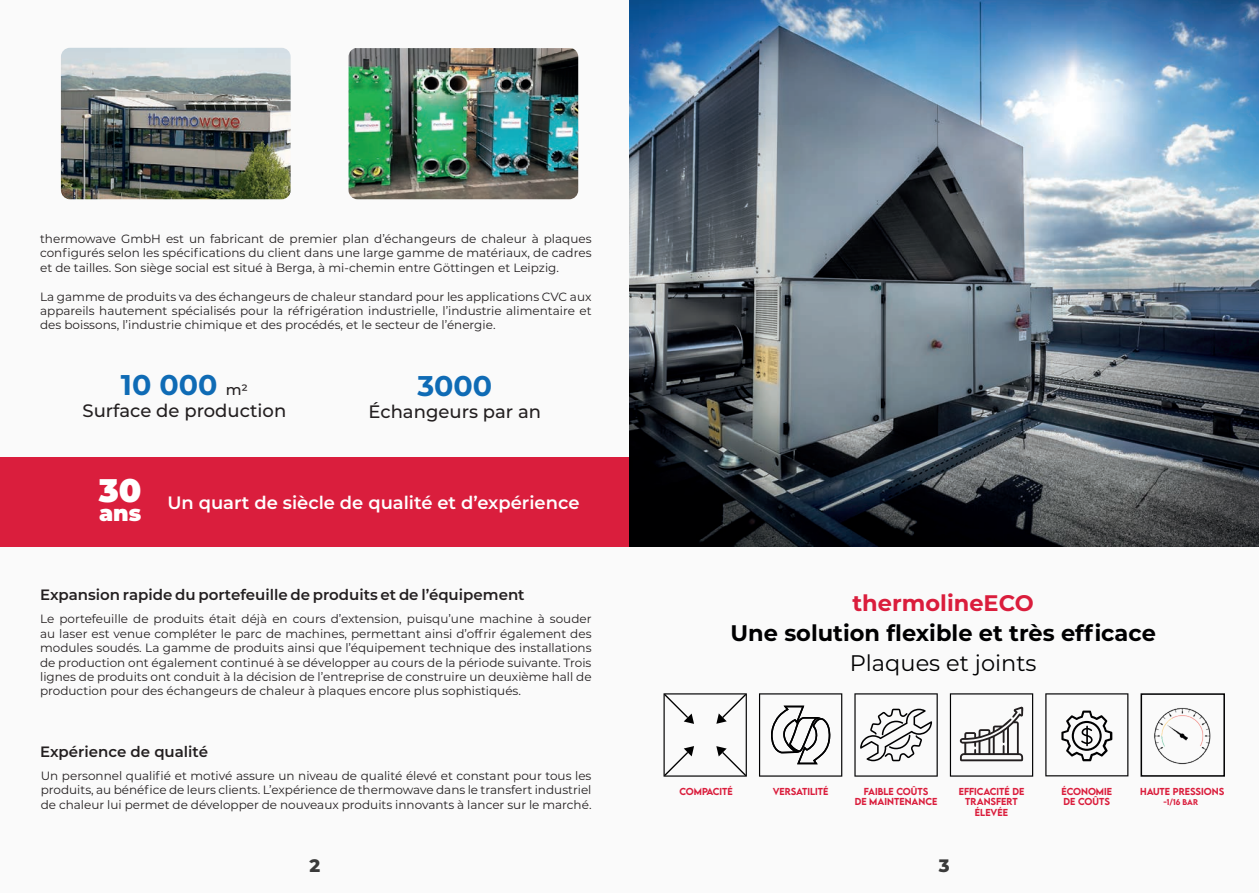
<style>
.page{position:relative;width:1259px;height:893px;background:#fafafa}
.page>*{position:absolute;margin:0;border:0;box-sizing:border-box;transform-origin:0 0}
.t1{font:900 32.7px "Montserrat";color:#fff}
.t2{font:700 28.5px "Montserrat";color:#0f6bb5}
.t3{font:700 22.5px "Montserrat";color:#000001}
.t4{font:22.5px "Montserrat";color:#000001}
.t5{font:700 22.5px "Montserrat";color:#da1d3c}
.t6{font:900 22.05px "Montserrat";color:#fff}
.t7{font:500 18px "Montserrat";color:#231f20}
.t8{font:800 18px "Montserrat";color:#000001}
.t9{font:600 17.85px "Montserrat";color:#fff}
.t10{font:600 15px "Montserrat";color:#231f20}
.t11{font:12px/14.4px "Montserrat";color:#231f20;text-align:justify}
.t12{font:500 9px/10.8px "LEMONMILK";color:#da1d3c;text-align:center}
.t13{font:500 7.5px "LEMONMILK";color:#da1d3c}
.s1{font-weight:500;font-size:15px;color:#231f20}
</style>
<div class="page">
<img style="left:61px;top:48px;width:230px;height:151px">
<img style="left:348px;top:48px;width:230px;height:151px">
<div style="left:0;top:457px;width:629px;height:89px;background:#da1e3d"></div>
<img style="left:629px;top:0;width:630px;height:546px">
<svg style="left:854px;top:693px;width:83px;height:84px"></svg>
<svg style="left:759px;top:693px;width:83px;height:84px"></svg>
<svg style="left:950px;top:693px;width:83px;height:84px"></svg>
<svg style="left:663px;top:693px;width:84px;height:84px"></svg>
<svg style="left:1045px;top:693px;width:83px;height:83px"></svg>
<div style="left:1140px;top:693px;width:85px;height:84px;border:2px solid #000001"></div>
<img style="left:1154px;top:708px;width:57px;height:57px">
<p class="t11" style="left:40px;top:231px;width:553px">thermowave GmbH est un fabricant de premier plan d’échangeurs de chaleur à plaques configurés selon les spécifications du client dans une large gamme de matériaux, de cadres et de tailles. Son siège social est situé à Berga, à mi-chemin entre Göttingen et Leipzig.</p>
<p class="t11" style="left:40px;top:289px;width:553px">La gamme de produits va des échangeurs de chaleur standard pour les applications CVC aux appareils hautement spécialisés pour la réfrigération industrielle, l’industrie alimentaire et des boissons, l’industrie chimique et des procédés, et le secteur de l’énergie.</p>
<h2 class="t2" style="left:121px;top:364px;width:129px">10 000 <span class="s1">m2</span></h2>
<h3 class="t7" style="left:83px;top:398px;width:205px">Surface de production</h3>
<h2 class="t2" style="left:417px;top:365px;width:76px">3000</h2>
<h3 class="t7" style="left:369px;top:399px;width:174px">Échangeurs par an</h3>
<h1 class="t1" style="left:99px;top:466px;width:44px">30</h1>
<h3 class="t6" style="left:99px;top:497px;width:44px">ans</h3>
<h3 class="t9" style="left:167px;top:490px;width:413px">Un quart de siècle de qualité et d’expérience</h3>
<p class="t10" style="left:40px;top:584px;width:486px">Expansion rapide du portefeuille de produits et de l’équipement</p>
<p class="t11" style="left:40px;top:612px;width:553px">Le portefeuille de produits était déjà en cours d’extension, puisqu’une machine à souder au laser est venue compléter le parc de machines, permettant ainsi d’offrir également des modules soudés. La gamme de produits ainsi que l’équipement technique des installations de production ont également continué à se développer au cours de la période suivante. Trois lignes de produits ont conduit à la décision de l’entreprise de construire un deuxième hall de production pour des échangeurs de chaleur à plaques encore plus sophistiqués.</p>
<p class="t10" style="left:40px;top:741px;width:169px">Expérience de qualité</p>
<p class="t11" style="left:41px;top:768px;width:552px">Un personnel qualifié et motivé assure un niveau de qualité élevé et constant pour tous les produits, au bénéfice de leurs clients. L’expérience de thermowave dans le transfert industriel de chaleur lui permet de développer de nouveaux produits innovants à lancer sur le marché.</p>
<h3 class="t5" style="left:852px;top:587px;width:183px">thermolineECO</h3>
<h3 class="t3" style="left:730px;top:617px;width:427px">Une solution flexible et très efficace</h3>
<h3 class="t4" style="left:849px;top:648px;width:188px">Plaques et joints</h3>
<p class="t12" style="left:679px;top:786px;width:55px">COMPACITÉ</p>
<p class="t12" style="left:1140px;top:786px;width:86px">HAUTE PRESSIONS</p>
<p class="t12" style="left:772px;top:786px;width:57px">VERSATILITÉ</p>
<p class="t12" style="left:854px;top:786px;width:84px">FAIBLE COÛTS<br>DE MAINTENANCE</p>
<p class="t12" style="left:958px;top:786px;width:67px">EFFICACITÉ DE<br>TRANSFERT<br>ÉLEVÉE</p>
<p class="t12" style="left:1061px;top:786px;width:52px;text-align:left">ÉCONOMIE<br>DE COÛTS</p>
<p class="t13" style="left:1163px;top:797px;width:36px">-1/16 BAR</p>
<h3 class="t8" style="left:309px;top:852px;width:12px">2</h3>
<h3 class="t8" style="left:939px;top:852px;width:12px">3</h3>
</div>
